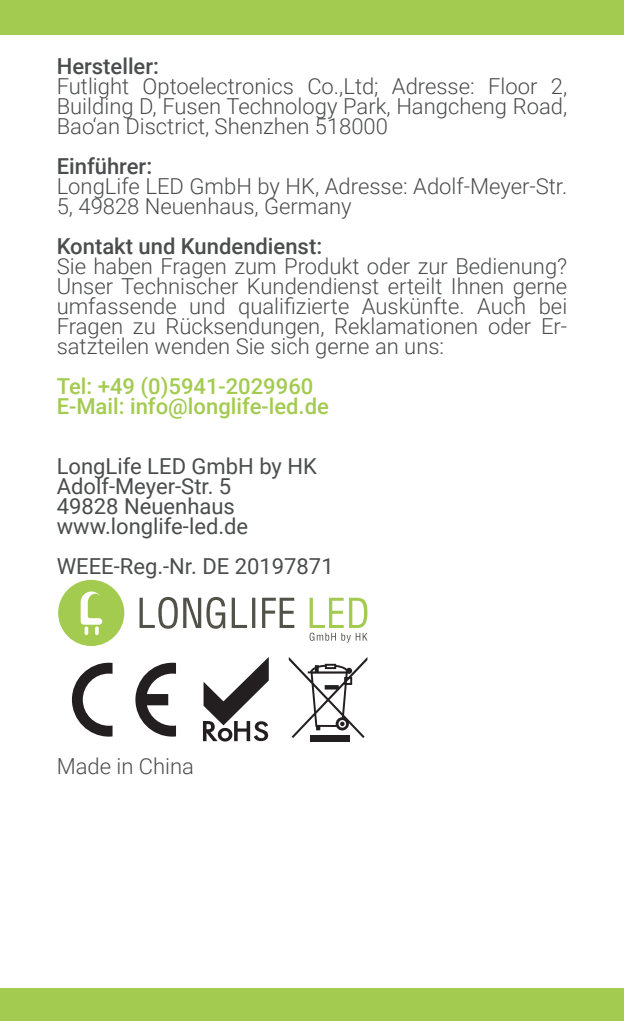
<style>
.page{position:relative;width:624px;height:1021px;background:#fff}
.page>*{position:absolute;margin:0;border:0;box-sizing:border-box;transform-origin:0 0}
.t1{font:300 22px/20px "Roboto";color:#4b4c4d;text-align:justify}
.t2{font:22px/20px "Roboto";color:#4b4c4d}
.t3{font:500 22px/20px "Roboto";color:#a3cb50}
.t4{font:500 22px "Roboto";color:#4b4c4d}
</style>
<div class="page">
<div style="left:0;top:988px;width:624px;height:32px;background:#a3cb50"></div>
<div style="left:0;top:0;width:624px;height:34px;background:#a3cb50"></div>
<svg style="left:139px;top:597px;width:108px;height:31px"></svg>
<hr style="left:252px;top:597px;width:3px;height:31px;background:#535249">
<svg style="left:262px;top:597px;width:32px;height:31px"></svg>
<svg style="left:309px;top:597px;width:58px;height:45px"></svg>
<div style="left:58px;top:580px;width:66px;height:66px;background:#a3cb50;border-radius:50%"></div>
<svg style="left:81px;top:591px;width:21px;height:44px"></svg>
<svg style="left:72px;top:662px;width:40px;height:74px"></svg>
<svg style="left:135px;top:662px;width:41px;height:74px"></svg>
<svg style="left:203px;top:657px;width:66px;height:84px"></svg>
<svg style="left:289px;top:657px;width:78px;height:81px"></svg>
<div style="left:311px;top:734px;width:39px;height:7px;background:#231f20"></div>
<p class="t4" style="left:57px;top:51px;width:104px">Hersteller:</p>
<p class="t1" style="left:57px;top:75px;width:512px">Futlight Optoelectronics Co.,Ltd; Adresse: Floor 2, Building D, Fusen Technology Park, Hangcheng Road, Bao‘an Disctrict, Shenzhen 518000</p>
<p class="t4" style="left:57px;top:151px;width:97px">Einführer:</p>
<p class="t1" style="left:57px;top:175px;width:512px">LongLife LED GmbH by HK, Adresse: Adolf-Meyer-Str.<br>5, 49828 Neuenhaus, Germany</p>
<p class="t4" style="left:57px;top:231px;width:267px">Kontakt und Kundendienst:</p>
<p class="t1" style="left:57px;top:255px;width:512px">Sie haben Fragen zum Produkt oder zur Bedienung?<br>Unser Technischer Kundendienst erteilt Ihnen gerne umfassende und qualifizierte Auskünfte. Auch bei Fragen zu Rücksendungen, Reklamationen oder Er&shy;satzteilen wenden Sie sich gerne an uns:</p>
<p class="t3" style="left:57px;top:375px;width:274px">Tel: +49 (0)5941-2029960<br>E-Mail: info@longlife-led.de</p>
<p class="t2" style="left:57px;top:455px;width:262px">LongLife LED GmbH by HK<br>Adolf-Meyer-Str. 5<br>49828 Neuenhaus www.longlife-led.de</p>
<p class="t2" style="left:57px;top:555px;width:278px">WEEE-Reg.-Nr. DE 20197871</p>
<p class="t1" style="left:57px;top:755px;width:139px">Made in China</p>
</div>
